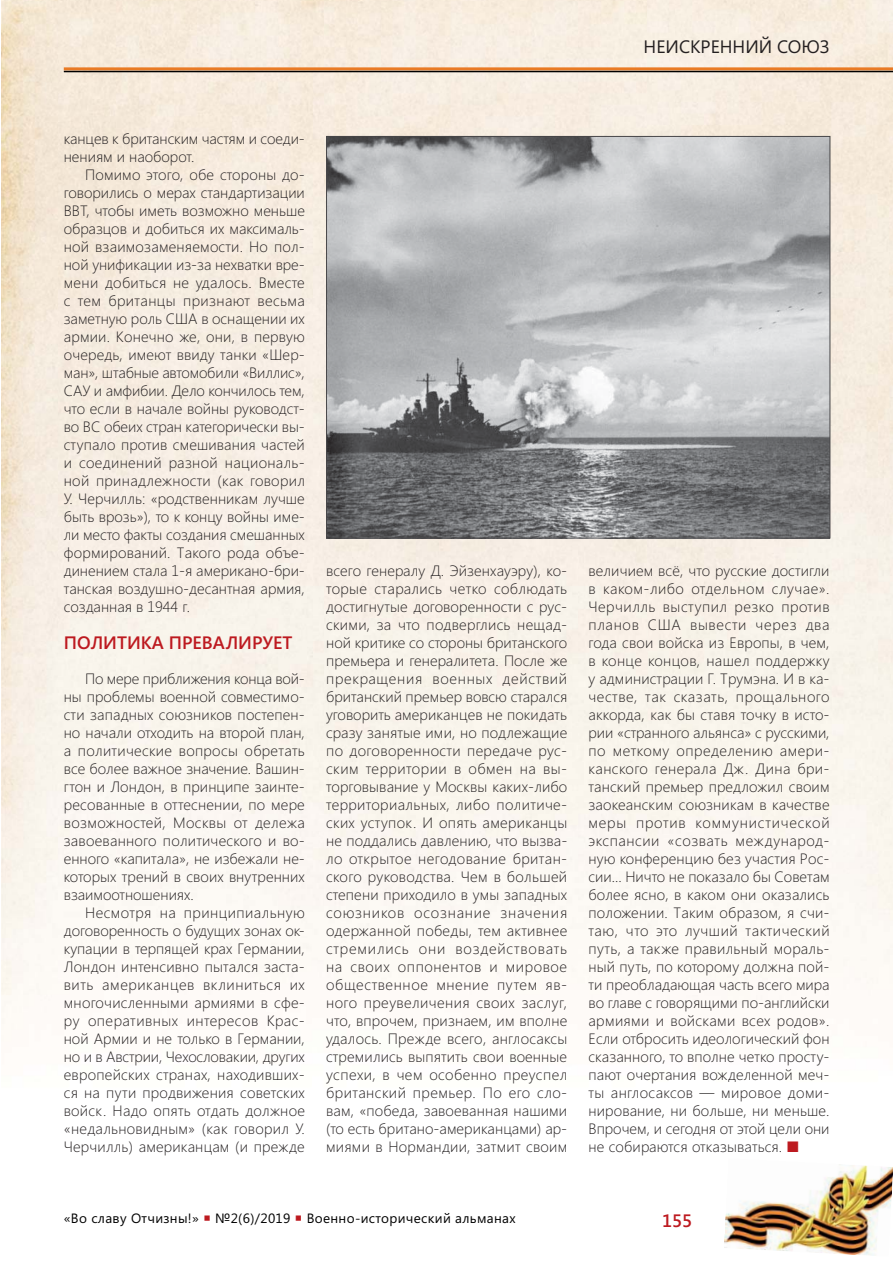
<style>
.page{position:relative;width:893px;height:1263px;background:#fff}
.page>*{position:absolute;margin:0;border:0;box-sizing:border-box;transform-origin:0 0}
.t1{font:600 18px "Segoe UI";color:#bd1a20}
.t2{font:18px "Segoe UI";color:#231f20}
.t3{font:300 15px/18px "Segoe UI";color:#231f20;text-align:justify}
.t4{font:13.5px "Segoe UI";letter-spacing:.025em;color:#000}
.s1{color:#bd1a20}
</style>
<div class="page">
<img style="left:2px;top:0;width:890px;height:1024px">
<hr style="left:64px;top:67px;width:828px;height:3px;background:#e97a24">
<hr style="left:64px;top:71px;width:828px;height:1px;background:#000">
<img style="left:724px;top:1164px;width:168px;height:92px">
<img style="left:328px;top:138px;width:500px;height:398px">
<p class="t2" style="left:643px;top:36px;width:187px">НЕИСКРЕННИЙ СОЮЗ</p>
<p class="t3" style="left:64px;top:131px;width:242px">канцев к британским частям и соеди&shy;нениям и наоборот.</p>
<p class="t3" style="left:64px;top:167px;width:243px;text-indent:21px">Помимо этого, обе стороны до&shy;говорились о мерах стандартизации ВВТ, чтобы иметь возможно меньше образцов и добиться их максималь&shy;ной взаимозаменяемости. Но пол&shy;ной унификации из-за нехватки вре&shy;мени добиться не удалось. Вместе с тем британцы признают весьма заметную роль США в оснащении их армии. Конечно же, они, в первую очередь, имеют ввиду танки «Шер&shy;ман», штабные автомобили «Виллис», САУ и амфибии. Дело кончилось тем, что если в начале войны руководст&shy;во ВС обеих стран категорически вы&shy;ступало против смешивания частей и соединений разной националь&shy;ной принадлежности (как говорил У. Черчилль: «родственникам лучше быть врозь»), то к концу войны име&shy;ли место факты создания смешанных формирований. Такого рода объе&shy;динением стала 1-я американо-бри&shy;танская воздушно-десантная армия, созданная в 1944 г.</p>
<p class="t1" style="left:64px;top:632px;width:230px">ПОЛИТИКА ПРЕВАЛИРУЕТ</p>
<p class="t3" style="left:64px;top:671px;width:242px;text-indent:21px">По мере приближения конца вой&shy;ны проблемы военной совместимо&shy;сти западных союзников постепен&shy;но начали отходить на второй план, а политические вопросы обретать все более важное значение. Вашин&shy;гтон и Лондон, в принципе заинте&shy;ресованные в оттеснении, по мере возможностей, Москвы от дележа завоеванного политического и во&shy;енного «капитала», не избежали не&shy;которых трений в своих внутренних взаимоотношениях.</p>
<p class="t3" style="left:64px;top:905px;width:242px;text-indent:21px">Несмотря на принципиальную договоренность о будущих зонах ок&shy;купации в терпящей крах Германии, Лондон интенсивно пытался заста&shy;вить американцев вклиниться их многочисленными армиями в сфе&shy;ру оперативных интересов Крас&shy;ной Армии и не только в Германии, но и в Австрии, Чехословакии, других европейских странах, находивших&shy;ся на пути продвижения советских войск. Надо опять отдать должное «недальновидным» (как говорил У.<br>Черчилль) американцам (и прежде</p>
<p class="t3" style="left:326px;top:563px;width:243px">всего генералу Д. Эйзенхауэру), ко&shy;торые старались четко соблюдать достигнутые договоренности с рус&shy;скими, за что подверглись нещад&shy;ной критике со стороны британского премьера и генералитета. После же прекращения военных действий британский премьер вовсю старался уговорить американцев не покидать сразу занятые ими, но подлежащие по договоренности передаче рус&shy;ским территории в обмен на вы&shy;торговывание у Москвы каких-либо территориальных, либо политиче&shy;ских уступок. И опять американцы не поддались давлению, что вызва&shy;ло открытое негодование британ&shy;ского руководства. Чем в большей степени приходило в умы западных союзников осознание значения одержанной победы, тем активнее стремились они воздействовать на своих оппонентов и мировое общественное мнение путем яв&shy;ного преувеличения своих заслуг, что, впрочем, признаем, им вполне удалось. Прежде всего, англосаксы стремились выпятить свои военные успехи, в чем особенно преуспел британский премьер. По его сло&shy;вам, «победа, завоеванная нашими (то есть британо-американцами) ар&shy;миями в Нормандии, затмит своим</p>
<p class="t3" style="left:588px;top:563px;width:242px">величием всё, что русские достигли в каком-либо отдельном случае».<br>Черчилль выступил резко против планов США вывести через два года свои войска из Европы, в чем, в конце концов, нашел поддержку у администрации Г. Трумэна. И в ка&shy;честве, так сказать, прощального аккорда, как бы ставя точку в исто&shy;рии «странного альянса» с русскими, по меткому определению амери&shy;канского генерала Дж. Дина бри&shy;танский премьер предложил своим заокеанским союзникам в качестве меры против коммунистической экспансии «созвать международ&shy;ную конференцию без участия Рос&shy;сии… Ничто не показало бы Советам более ясно, в каком они оказались положении. Таким образом, я счи&shy;таю, что это лучший тактический путь, а также правильный мораль&shy;ный путь, по которому должна пой&shy;ти преобладающая часть всего мира во главе с говорящими по-английски армиями и войсками всех родов».<br>Если отбросить идеологический фон сказанного, то вполне четко просту&shy;пают очертания вожделенной меч&shy;ты англосаксов — мировое доми&shy;нирование, ни больше, ни меньше.<br>Впрочем, и сегодня от этой цели они не собираются отказываться. <span class="s1">■</span></p>
<p class="t4" style="left:64px;top:1210px;width:453px">«Во славу Отчизны!» №2(6)/2019 Военно-исторический альманах</p>
<p class="t1" style="left:662px;top:1210px;width:31px">155</p>
</div>
